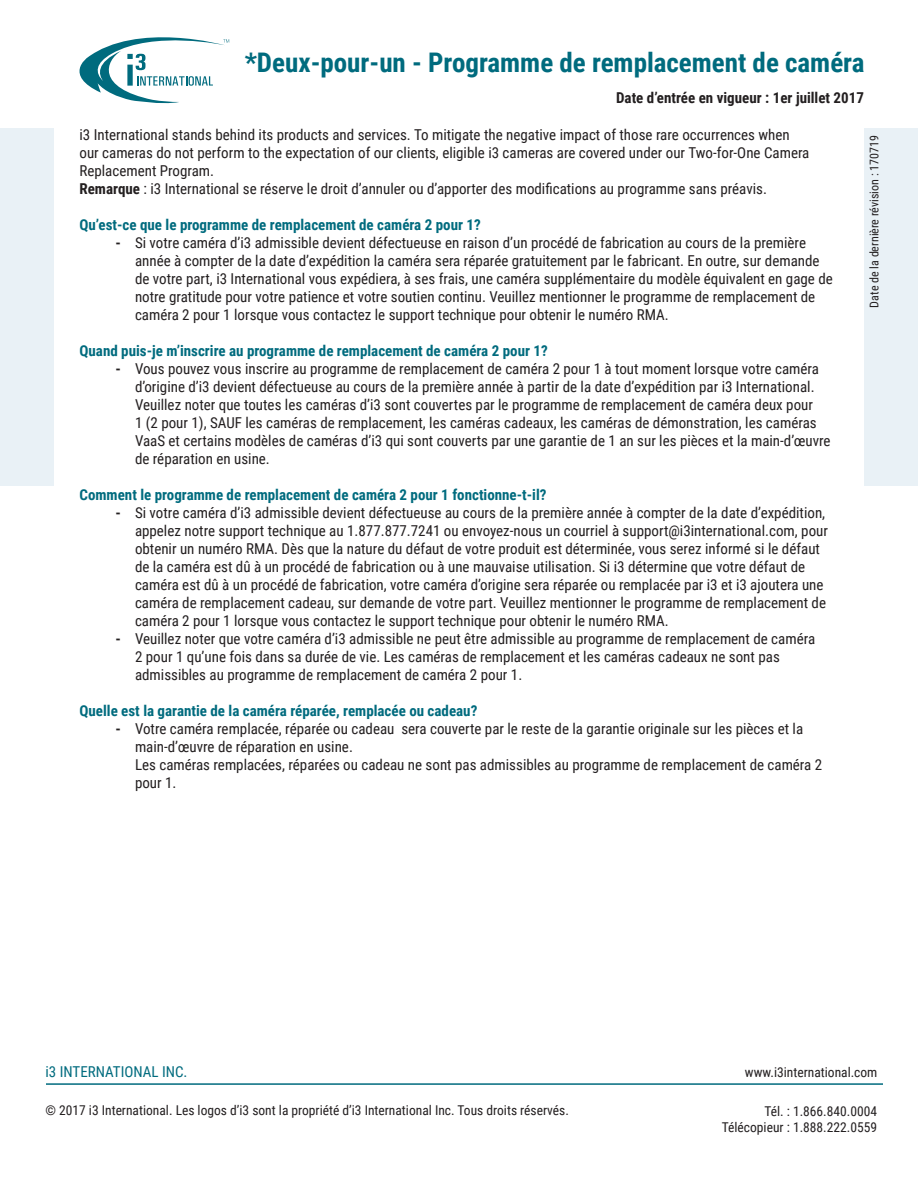
<style>
.page{position:relative;width:918px;height:1188px;background:#fff}
.page>*{position:absolute;margin:0;border:0;box-sizing:border-box;transform-origin:0 0}
.t1{font:700 27px "Roboto Condensed";color:#006b7e}
.Body{font:15px/18px "Roboto Condensed";color:#231f20}
.Body_Bold{font:700 15px "Roboto Condensed";color:#006b7e}
.t2{font:700 15px "Roboto Condensed";color:#231f20}
.t3{font:15px "Roboto Condensed";color:#006b7e}
.t4{font:13.5px/16.2px "Roboto Condensed";color:#231f20;text-align:right}
.t5{font:12px "Roboto Condensed";color:#231f20}
.s1{font-weight:700}
</style>
<div class="page">
<svg style="left:79px;top:37px;width:150px;height:67px"></svg>
<div style="left:0;top:129px;width:54px;height:357px;background:#e9f1f6"></div>
<div style="left:864px;top:128px;width:54px;height:357px;background:#e9f1f6"></div>
<hr style="left:46px;top:1083px;width:837px;height:2px;background:#006b7e">
<h1 class="t1" style="left:245px;top:44px;width:621px">*Deux-pour-un - Programme de remplacement de caméra</h1>
<p class="t2" style="left:616px;top:87px;width:249px">Date d’entrée en vigueur : 1er juillet 2017</p>
<p class="Body" style="left:80px;top:125px;width:732px">i3 International stands behind its products and services. To mitigate the negative impact of those rare occurrences when our cameras do not perform to the expectation of our clients, eligible i3 cameras are covered under our Two-for-One Camera<br>Replacement Program.</p>
<p class="Body" style="left:80px;top:179px;width:689px"><span class="s1">Remarque</span> : i3 International se réserve le droit d’annuler ou d’apporter des modifications au programme sans préavis.</p>
<p class="Body_Bold" style="left:80px;top:214px;width:403px">Qu’est-ce que le programme de remplacement de caméra 2 pour 1?</p>
<p class="Body" style="left:135px;top:233px;width:699px;text-indent:-20px"><span class="s1">-</span> Si votre caméra d’i3 admissible devient défectueuse en raison d’un procédé de fabrication au cours de la première année à compter de la date d’expédition la caméra sera réparée gratuitement par le fabricant. En outre, sur demande de votre part, i3 International vous expédiera, à ses frais, une caméra supplémentaire du modèle équivalent en gage de notre gratitude pour votre patience et votre soutien continu. Veuillez mentionner le programme de remplacement de caméra 2 pour 1 lorsque vous contactez le support technique pour obtenir le numéro RMA.</p>
<p class="Body_Bold" style="left:80px;top:340px;width:470px">Quand puis-je m’inscrire au programme de remplacement de caméra 2 pour 1?</p>
<p class="Body" style="left:135px;top:359px;width:697px;text-indent:-20px"><span class="s1">-</span> Vous pouvez vous inscrire au programme de remplacement de caméra 2 pour 1 à tout moment lorsque votre caméra d’origine d’i3 devient défectueuse au cours de la première année à partir de la date d’expédition par i3 International.<br>Veuillez noter que toutes les caméras d’i3 sont couvertes par le programme de remplacement de caméra deux pour<br>1 (2 pour 1), SAUF les caméras de remplacement, les caméras cadeaux, les caméras de démonstration, les caméras VaaS et certains modèles de caméras d’i3 qui sont couverts par une garantie de 1 an sur les pièces et la main-d’œuvre de réparation en usine.</p>
<p class="Body_Bold" style="left:80px;top:484px;width:469px">Comment le programme de remplacement de caméra 2 pour 1 fonctionne-t-il?</p>
<p class="Body" style="left:135px;top:503px;width:695px;text-indent:-20px"><span class="s1">-</span> Si votre caméra d’i3 admissible devient défectueuse au cours de la première année à compter de la date d’expédition, appelez notre support technique au 1.877.877.7241 ou envoyez-nous un courriel à support@i3international.com, pour obtenir un numéro RMA. Dès que la nature du défaut de votre produit est déterminée, vous serez informé si le défaut de la caméra est dû à un procédé de fabrication ou à une mauvaise utilisation. Si i3 détermine que votre défaut de caméra est dû à un procédé de fabrication, votre caméra d’origine sera réparée ou remplacée par i3 et i3 ajoutera une caméra de remplacement cadeau, sur demande de votre part. Veuillez mentionner le programme de remplacement de caméra 2 pour 1 lorsque vous contactez le support technique pour obtenir le numéro RMA.</p>
<p class="Body" style="left:135px;top:629px;width:682px;text-indent:-20px"><span class="s1">-</span> Veuillez noter que votre caméra d’i3 admissible ne peut être admissible au programme de remplacement de caméra<br>2 pour 1 qu’une fois dans sa durée de vie. Les caméras de remplacement et les caméras cadeaux ne sont pas admissibles au programme de remplacement de caméra 2 pour 1.</p>
<p class="Body_Bold" style="left:80px;top:700px;width:399px">Quelle est la garantie de la caméra réparée, remplacée ou cadeau?</p>
<p class="Body" style="left:135px;top:719px;width:689px;text-indent:-20px"><span class="s1">-</span> Votre caméra remplacée, réparée ou cadeau sera couverte par le reste de la garantie originale sur les pièces et la main-d’œuvre de réparation en usine.<br>Les caméras remplacées, réparées ou cadeau ne sont pas admissibles au programme de remplacement de caméra 2 pour 1.</p>
<p class="t5" style="left:866px;top:308px;width:174px;rotate:-90deg">Date de la dernière révision : 170719</p>
<p class="t4" style="left:745px;top:1063px;width:134px">www.i3international.com</p>
<p class="t3" style="left:45px;top:1061px;width:144px">i3 INTERNATIONAL INC.</p>
<p class="t4" style="left:45px;top:1101px;width:525px">© 2017 i3 International. Les logos d’i3 sont la propriété d’i3 International Inc. Tous droits réservés.</p>
<p class="t4" style="left:722px;top:1102px;width:157px">Tél. : 1.866.840.0004<br>Télécopieur : 1.888.222.0559</p>
</div>
